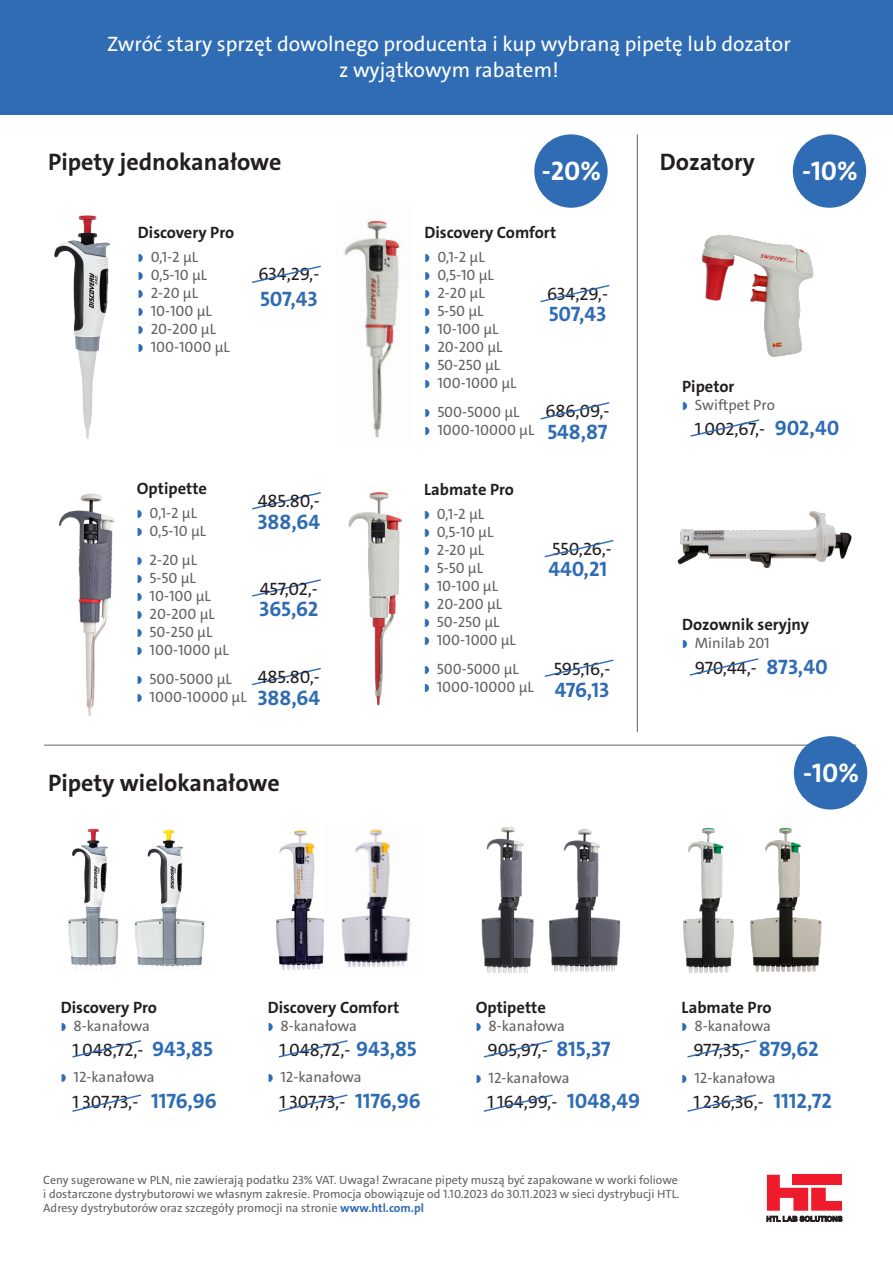
<style>
.page{position:relative;width:893px;height:1263px;background:#fff}
.page>*{position:absolute;margin:0;border:0;box-sizing:border-box;transform-origin:0 0}
.t1{font:700 27px "The Sans C4 s";color:#fff}
.t2{font:700 24px "The Sans C4 s";color:#231f20}
.t3{font:21px/25.2px "The Sans C4 s";color:#fff;text-align:center}
.Większe_ceny{font:700 21px "The Sans C4 s";color:#2f6cb4}
.sPACE{font:18px "The Sans C4 s";color:#231f20}
.Mini_ceny{font:18px "The Sans C4 s";color:#231f20}
.t4{font:700 16.5px "The Sans C4 s";color:#231f20}
.t5{font:15px "The Sans C4 s";color:#636366}
.t6{font:12px/14.4px "The Sans C4 s";color:#636366}
.s1{font-weight:700;font-size:21px;color:#2f6cb4}
.s2{font-weight:700;color:#2f6cb4}
</style>
<div class="page">
<div style="left:0;top:0;width:893px;height:115px;background:#2f6cb4"></div>
<img style="left:59px;top:493px;width:56px;height:223px">
<img style="left:54px;top:215px;width:56px;height:224px">
<svg style="left:252px;top:265px;width:69px;height:18px"></svg>
<svg style="left:252px;top:492px;width:69px;height:18px"></svg>
<svg style="left:252px;top:579px;width:69px;height:18px"></svg>
<svg style="left:252px;top:667px;width:69px;height:19px"></svg>
<img style="left:344px;top:220px;width:56px;height:218px">
<img style="left:348px;top:492px;width:54px;height:214px">
<img style="left:68px;top:829px;width:51px;height:142px">
<img style="left:135px;top:830px;width:70px;height:140px">
<img style="left:276px;top:830px;width:48px;height:140px">
<img style="left:342px;top:829px;width:68px;height:138px">
<img style="left:683px;top:827px;width:49px;height:146px">
<img style="left:732px;top:827px;width:90px;height:145px">
<img style="left:481px;top:827px;width:51px;height:146px">
<img style="left:532px;top:829px;width:89px;height:143px">
<svg style="left:767px;top:1175px;width:75px;height:46px"></svg>
<img style="left:677px;top:510px;width:175px;height:59px">
<img style="left:701px;top:235px;width:113px;height:122px">
<hr style="left:637px;top:134px;width:1px;height:598px;background:#636366">
<hr style="left:44px;top:745px;width:812px;height:1px;background:#636366">
<svg style="left:540px;top:284px;width:70px;height:19px"></svg>
<svg style="left:540px;top:402px;width:70px;height:18px"></svg>
<svg style="left:544px;top:540px;width:70px;height:18px"></svg>
<svg style="left:544px;top:659px;width:70px;height:18px"></svg>
<svg style="left:690px;top:419px;width:70px;height:18px"></svg>
<svg style="left:689px;top:658px;width:70px;height:18px"></svg>
<svg style="left:72px;top:1040px;width:70px;height:18px"></svg>
<svg style="left:278px;top:1040px;width:70px;height:18px"></svg>
<svg style="left:483px;top:1040px;width:70px;height:18px"></svg>
<svg style="left:687px;top:1040px;width:70px;height:18px"></svg>
<svg style="left:72px;top:1094px;width:70px;height:18px"></svg>
<svg style="left:278px;top:1094px;width:70px;height:18px"></svg>
<svg style="left:483px;top:1094px;width:70px;height:18px"></svg>
<svg style="left:687px;top:1094px;width:70px;height:18px"></svg>
<div style="left:534px;top:134px;width:74px;height:74px;background:#2f6cb4;border-radius:50%"></div>
<div style="left:793px;top:134px;width:73px;height:74px;background:#2f6cb4;border-radius:50%"></div>
<div style="left:794px;top:736px;width:73px;height:73px;background:#2f6cb4;border-radius:50%"></div>
<p class="t3" style="left:107px;top:32px;width:685px">Zwróć stary sprzęt dowolnego producenta i kup wybraną pipetę lub dozator z wyjątkowym rabatem!</p>
<p class="t2" style="left:48px;top:146px;width:235px">Pipety jednokanałowe</p>
<p class="t4" style="left:138px;top:221px;width:98px">Discovery Pro</p>
<p class="t5" style="left:151px;top:247px;width:49px">0,1-2 µL</p>
<p class="t5" style="left:151px;top:265px;width:58px">0,5-10 µL</p>
<p class="t5" style="left:151px;top:283px;width:49px">2-20 µL</p>
<p class="t5" style="left:151px;top:301px;width:63px">10-100 µL</p>
<p class="t5" style="left:151px;top:319px;width:67px">20-200 µL</p>
<p class="t5" style="left:151px;top:337px;width:81px">100-1000 µL</p>
<p class="Mini_ceny" style="left:258px;top:262px;width:63px">634,29,-</p>
<p class="Większe_ceny" style="left:260px;top:285px;width:59px">507,43</p>
<p class="t4" style="left:137px;top:478px;width:72px">Optipette</p>
<p class="t5" style="left:150px;top:504px;width:49px">0,1-2 µL</p>
<p class="t5" style="left:150px;top:522px;width:58px">0,5-10 µL</p>
<p class="t5" style="left:150px;top:551px;width:49px">2-20 µL</p>
<p class="t5" style="left:150px;top:569px;width:48px">5-50 µL</p>
<p class="t5" style="left:150px;top:587px;width:63px">10-100 µL</p>
<p class="t5" style="left:150px;top:605px;width:67px">20-200 µL</p>
<p class="t5" style="left:150px;top:623px;width:64px">50-250 µL</p>
<p class="t5" style="left:150px;top:641px;width:81px">100-1000 µL</p>
<p class="t5" style="left:150px;top:669px;width:84px">500-5000 µL</p>
<p class="t5" style="left:150px;top:687px;width:99px">1000-10000 µL</p>
<p class="Mini_ceny" style="left:258px;top:490px;width:64px">485.80,-</p>
<p class="Większe_ceny" style="left:257px;top:508px;width:64px">388,64</p>
<p class="Mini_ceny" style="left:260px;top:577px;width:60px">457,02,-</p>
<p class="Większe_ceny" style="left:259px;top:595px;width:61px">365,62</p>
<p class="Mini_ceny" style="left:258px;top:665px;width:64px">485.80,-</p>
<p class="Większe_ceny" style="left:257px;top:685px;width:64px">388,64</p>
<p class="t2" style="left:48px;top:767px;width:233px">Pipety wielokanałowe</p>
<p class="t2" style="left:660px;top:146px;width:96px">Dozatory</p>
<p class="t1" style="left:542px;top:153px;width:61px">-20%</p>
<p class="t1" style="left:802px;top:153px;width:57px">-10%</p>
<p class="t4" style="left:425px;top:221px;width:133px">Discovery Comfort</p>
<p class="t5" style="left:437px;top:247px;width:49px">0,1-2 µL</p>
<p class="t5" style="left:437px;top:265px;width:58px">0,5-10 µL</p>
<p class="t5" style="left:437px;top:283px;width:49px">2-20 µL</p>
<p class="t5" style="left:437px;top:301px;width:48px">5-50 µL</p>
<p class="t5" style="left:437px;top:319px;width:63px">10-100 µL</p>
<p class="t5" style="left:437px;top:337px;width:67px">20-200 µL</p>
<p class="t5" style="left:437px;top:355px;width:64px">50-250 µL</p>
<p class="t5" style="left:437px;top:373px;width:81px">100-1000 µL</p>
<p class="t5" style="left:437px;top:402px;width:84px">500-5000 µL</p>
<p class="t5" style="left:437px;top:420px;width:99px">1000-10000 µL</p>
<p class="Mini_ceny" style="left:547px;top:282px;width:63px">634,29,-</p>
<p class="Większe_ceny" style="left:549px;top:301px;width:59px">507,43</p>
<p class="Mini_ceny" style="left:545px;top:400px;width:66px">686,09,-</p>
<p class="Większe_ceny" style="left:547px;top:418px;width:62px">548,87</p>
<p class="t4" style="left:424px;top:478px;width:91px">Labmate Pro</p>
<p class="t5" style="left:437px;top:504px;width:49px">0,1-2 µL</p>
<p class="t5" style="left:437px;top:522px;width:58px">0,5-10 µL</p>
<p class="t5" style="left:437px;top:540px;width:49px">2-20 µL</p>
<p class="t5" style="left:437px;top:558px;width:48px">5-50 µL</p>
<p class="t5" style="left:437px;top:576px;width:63px">10-100 µL</p>
<p class="t5" style="left:437px;top:594px;width:67px">20-200 µL</p>
<p class="t5" style="left:437px;top:612px;width:64px">50-250 µL</p>
<p class="t5" style="left:437px;top:630px;width:81px">100-1000 µL</p>
<p class="t5" style="left:437px;top:659px;width:84px">500-5000 µL</p>
<p class="t5" style="left:437px;top:677px;width:99px">1000-10000 µL</p>
<p class="Mini_ceny" style="left:552px;top:537px;width:61px">550,26,-</p>
<p class="Większe_ceny" style="left:548px;top:555px;width:60px">440,21</p>
<p class="Mini_ceny" style="left:554px;top:657px;width:58px">595,16,-</p>
<p class="Większe_ceny" style="left:555px;top:676px;width:56px">476,13</p>
<p class="t4" style="left:682px;top:376px;width:54px">Pipetor</p>
<p class="t5" style="left:695px;top:395px;width:81px">Swiftpet Pro</p>
<p class="sPACE" style="left:695px;top:418px;width:146px">1 002,67,- <span class="s1">902,40</span></p>
<p class="t4" style="left:682px;top:614px;width:128px">Dozownik seryjny</p>
<p class="t5" style="left:695px;top:634px;width:76px">Minilab 201</p>
<p class="sPACE" style="left:695px;top:656px;width:134px">970,44,- <span class="s1">873,40</span></p>
<p class="t1" style="left:803px;top:755px;width:57px">-10%</p>
<p class="t4" style="left:61px;top:996px;width:98px">Discovery Pro</p>
<p class="t5" style="left:74px;top:1016px;width:78px">8-kanałowa</p>
<p class="sPACE" style="left:73px;top:1038px;width:142px">1 048,72,- <span class="s1">943,85</span></p>
<p class="t5" style="left:74px;top:1068px;width:83px">12-kanałowa</p>
<p class="sPACE" style="left:73px;top:1090px;width:146px">1 307,73,- <span class="s1">1176,96</span></p>
<p class="t4" style="left:268px;top:996px;width:133px">Discovery Comfort</p>
<p class="t5" style="left:280px;top:1016px;width:78px">8-kanałowa</p>
<p class="sPACE" style="left:279px;top:1038px;width:139px">1 048,72,- <span class="s1">943,85</span></p>
<p class="t5" style="left:280px;top:1068px;width:83px">12-kanałowa</p>
<p class="sPACE" style="left:279px;top:1090px;width:143px">1 307,73,- <span class="s1">1176,96</span></p>
<p class="t4" style="left:476px;top:997px;width:72px">Optipette</p>
<p class="t5" style="left:488px;top:1016px;width:78px">8-kanałowa</p>
<p class="sPACE" style="left:487px;top:1038px;width:125px">905,97,- <span class="s1">815,37</span></p>
<p class="t5" style="left:488px;top:1068px;width:83px">12-kanałowa</p>
<p class="sPACE" style="left:487px;top:1090px;width:154px">1 164,99,- <span class="s1">1048,49</span></p>
<p class="t4" style="left:682px;top:997px;width:91px">Labmate Pro</p>
<p class="t5" style="left:694px;top:1016px;width:78px">8-kanałowa</p>
<p class="sPACE" style="left:693px;top:1038px;width:127px">977,35,- <span class="s1">879,62</span></p>
<p class="t5" style="left:694px;top:1068px;width:83px">12-kanałowa</p>
<p class="sPACE" style="left:693px;top:1090px;width:140px">1 236,36,- <span class="s1">1112,72</span></p>
<p class="t6" style="left:43px;top:1172px;width:638px">Ceny sugerowane w PLN, nie zawierają podatku 23% VAT. Uwaga! Zwracane pipety muszą być zapakowane w worki foliowe i dostarczone dystrybutorowi we własnym zakresie. Promocja obowiązuje od 1.10.2023 do 30.11.2023 w sieci dystrybucji HTL.<br>Adresy dystrybutorów oraz szczegóły promocji na stronie <span class="s2">www.htl.com.pl</span></p>
</div>
